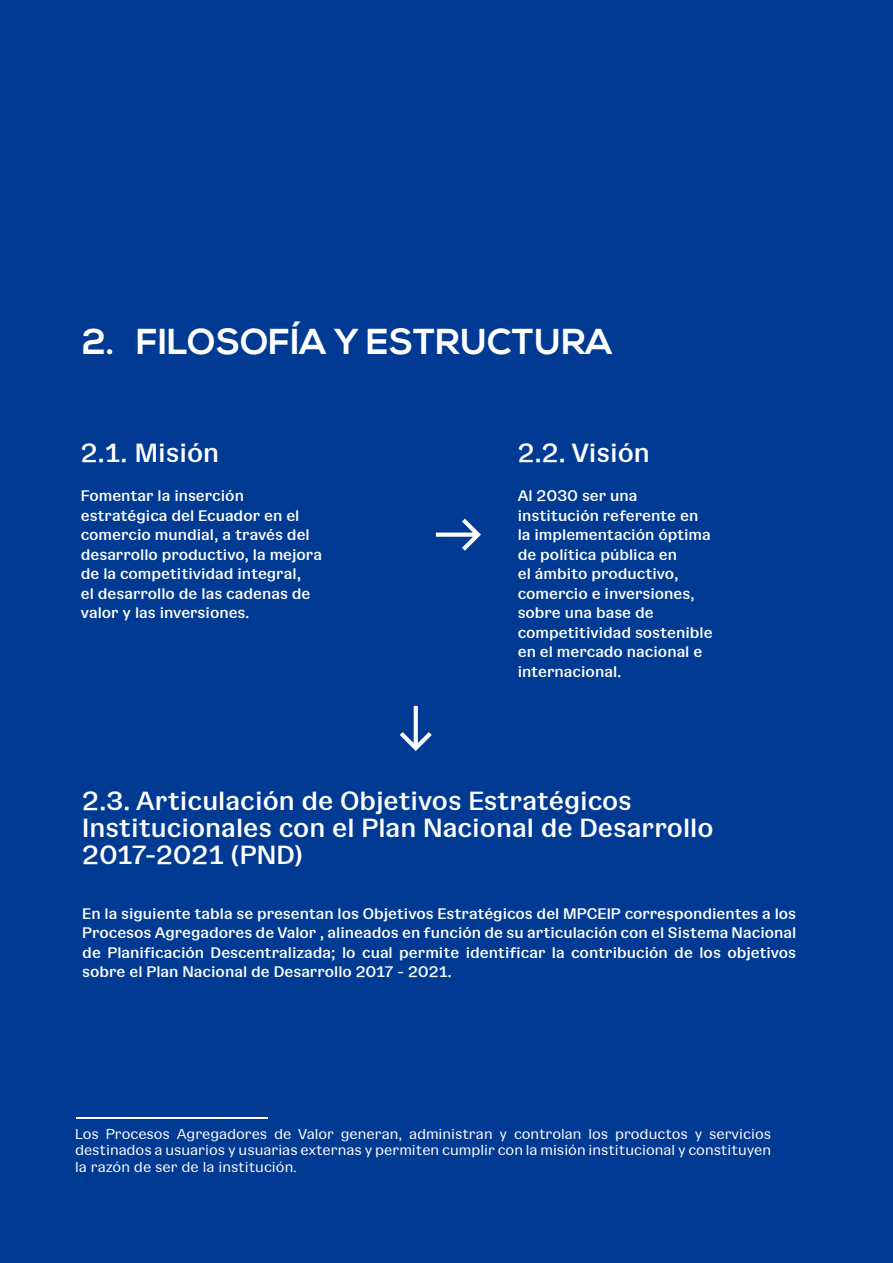
<style>
.page{position:relative;width:893px;height:1263px;background:#003a92}
.page>*{position:absolute;margin:0;border:0;box-sizing:border-box;transform-origin:0 0}
.t1{font:700 36px "Nexa";color:#fff}
.t2{font:700 27px/27px "Gangster Grotesk";color:#fff}
.t3{font:700 15.75px/19.5px "Gangster Grotesk";color:#fff}
.t4{font:15px/16.5px "Gangster Grotesk";color:#fff;text-align:justify}
</style>
<div class="page">
<svg style="left:436px;top:519px;width:45px;height:32px"></svg>
<svg style="left:400px;top:706px;width:32px;height:45px"></svg>
<hr style="left:76px;top:1118px;width:191px;height:1px;background:#fff">
<h1 class="t1" style="left:82px;top:320px;width:532px">2. FILOSOFÍA Y ESTRUCTURA</h1>
<h2 class="t2" style="left:81px;top:438px;width:140px">2.1. Misión</h2>
<p class="t3" style="left:81px;top:485px;width:243px">Fomentar la inserción estratégica del Ecuador en el comercio mundial, a través del desarrollo productivo, la mejora de la competitividad integral,<br>el desarrollo de las cadenas de valor y las inversiones.</p>
<h2 class="t2" style="left:518px;top:438px;width:134px">2.2. Visión</h2>
<p class="t3" style="left:518px;top:485px;width:196px">Al 2030 ser una institución referente en la implementación óptima de política pública en<br>el ámbito productivo, comercio e inversiones, sobre una base de competitividad sostenible en el mercado nacional e internacional.</p>
<h2 class="t2" style="left:82px;top:786px;width:633px">2.3. Articulación de Objetivos Estratégicos<br>Institucionales con el Plan Nacional de Desarrollo<br>2017-2021 (PND)</h2>
<p class="t3" style="left:82px;top:903px;width:715px;text-align:justify">En la siguiente tabla se presentan los Objetivos Estratégicos del MPCEIP correspondientes a los Procesos Agregadores de Valor , alineados en función de su articulación con el Sistema Nacional de Planificación Descentralizada; lo cual permite identificar la contribución de los objetivos sobre el Plan Nacional de Desarrollo 2017 - 2021.</p>
<p class="t4" style="left:75px;top:1125px;width:697px">Los Procesos Agregadores de Valor generan, administran y controlan los productos y servicios destinados a usuarios y usuarias externas y permiten cumplir con la misión institucional y constituyen la razón de ser de la institución.</p>
</div>
